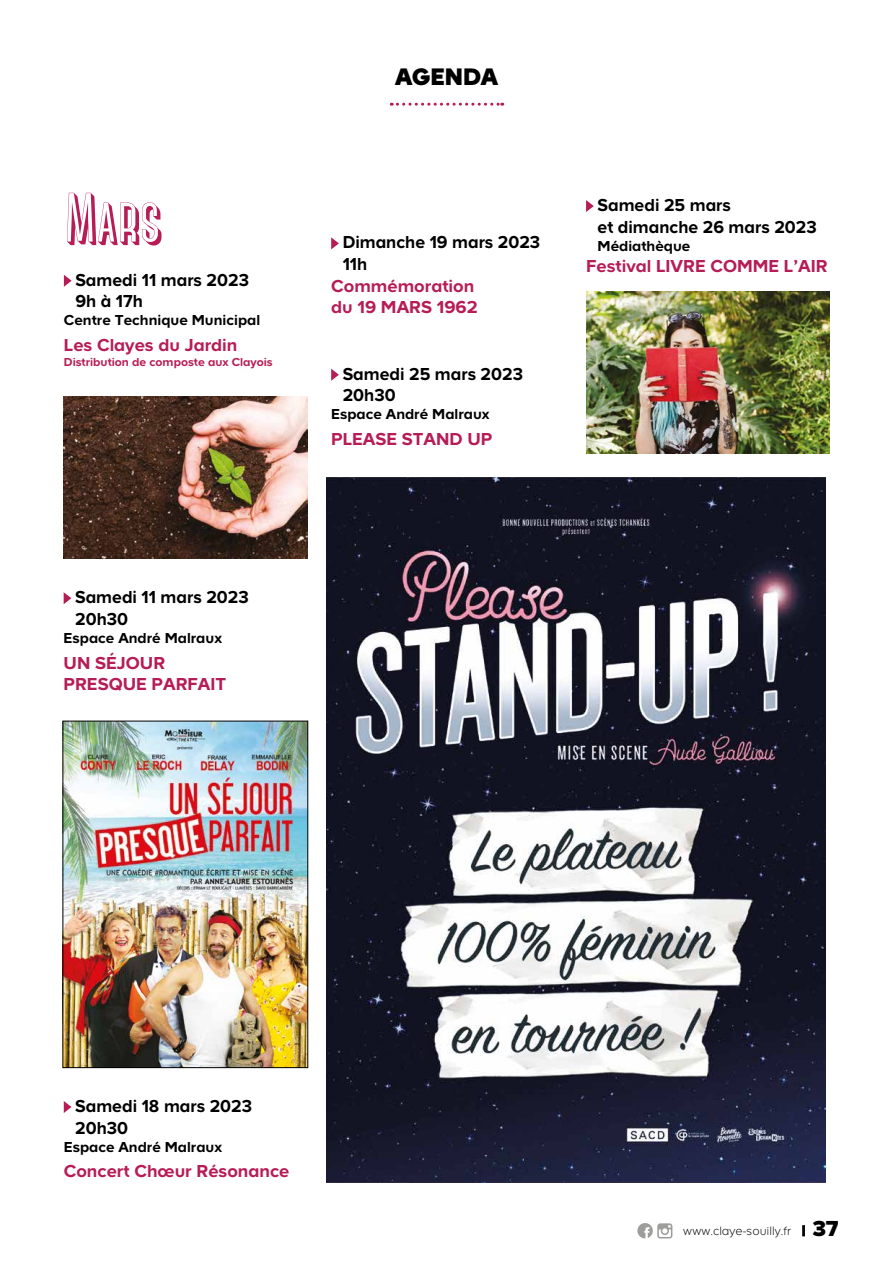
<style>
.page{position:relative;width:893px;height:1263px;background:#fff}
.page>*{position:absolute;margin:0;border:0;box-sizing:border-box;transform-origin:0 0}
.t1{font:69px "Canter Bold 3 D";color:#b61c55}
.t2{font:900 24.9px "Casto";color:#000}
.t3{font:700 18px/21.6px "Casto";color:#000;scale:.96 1}
.t4{font:700 18px/21.6px "Casto";color:#b61c55}
.t5{font:700 15px "Casto";color:#000}
.t6{font:300 12.6px "Casto";color:#000}
.t7{font:700 12px "Casto";color:#b61c55}
.s1{font-weight:900;font-size:22.35px}
</style>
<div class="page">
<svg style="left:802px;top:1225px;width:3px;height:11px"></svg>
<svg style="left:637px;top:1223px;width:35px;height:15px"></svg>
<svg style="left:391px;top:103px;width:112px;height:3px"></svg>
<svg style="left:64px;top:275px;width:8px;height:12px"></svg>
<svg style="left:64px;top:592px;width:7px;height:12px"></svg>
<svg style="left:64px;top:1101px;width:7px;height:12px"></svg>
<svg style="left:331px;top:369px;width:8px;height:12px"></svg>
<svg style="left:586px;top:200px;width:8px;height:12px"></svg>
<svg style="left:331px;top:237px;width:8px;height:12px"></svg>
<img style="left:65px;top:723px;width:241px;height:343px">
<div style="left:63px;top:721px;width:245px;height:347px;border:1px solid #000"></div>
<img style="left:327px;top:477px;width:498px;height:705px">
<img style="left:64px;top:396px;width:244px;height:163px">
<img style="left:586px;top:292px;width:243px;height:162px">
<h1 class="t1" style="left:64px;top:183px;width:99px">Mars</h1>
<p class="t3" style="left:75px;top:269px;width:182px">Samedi 11 mars 2023<br>9h à 17h</p>
<p class="t5" style="left:64px;top:312px;width:198px">Centre Technique Municipal</p>
<p class="t4" style="left:64px;top:334px;width:175px">Les Clayes du Jardin</p>
<p class="t7" style="left:64px;top:355px;width:210px">Distribution de composte aux Clayois</p>
<p class="t3" style="left:75px;top:586px;width:182px">Samedi 11 mars 2023<br>20h30</p>
<p class="t5" style="left:64px;top:629px;width:160px">Espace André Malraux</p>
<p class="t4" style="left:64px;top:651px;width:164px">UN SÉJOUR<br>PRESQUE PARFAIT</p>
<h2 class="t2" style="left:395px;top:62px;width:104px">AGENDA</h2>
<p class="t3" style="left:343px;top:231px;width:207px">Dimanche 19 mars 2023<br>11h</p>
<p class="t4" style="left:331px;top:274px;width:148px">Commémoration du 19 MARS 1962</p>
<p class="t3" style="left:343px;top:362px;width:189px">Samedi 25 mars 2023<br>20h30</p>
<p class="t5" style="left:331px;top:406px;width:160px">Espace André Malraux</p>
<p class="t4" style="left:331px;top:428px;width:163px">PLEASE STAND UP</p>
<p class="t3" style="left:598px;top:194px;width:230px">Samedi 25 mars<br>et dimanche 26 mars 2023</p>
<p class="t5" style="left:598px;top:237px;width:94px">Médiathèque</p>
<p class="t4" style="left:586px;top:255px;width:243px">Festival LIVRE COMME L’AIR</p>
<p class="t3" style="left:75px;top:1095px;width:186px">Samedi 18 mars 2023<br>20h30</p>
<p class="t5" style="left:64px;top:1138px;width:160px">Espace André Malraux</p>
<p class="t4" style="left:64px;top:1160px;width:227px">Concert Chœur Résonance</p>
<p class="t6" style="left:683px;top:1224px;width:156px">www.claye-souilly.fr <span class="s1">37</span></p>
</div>
